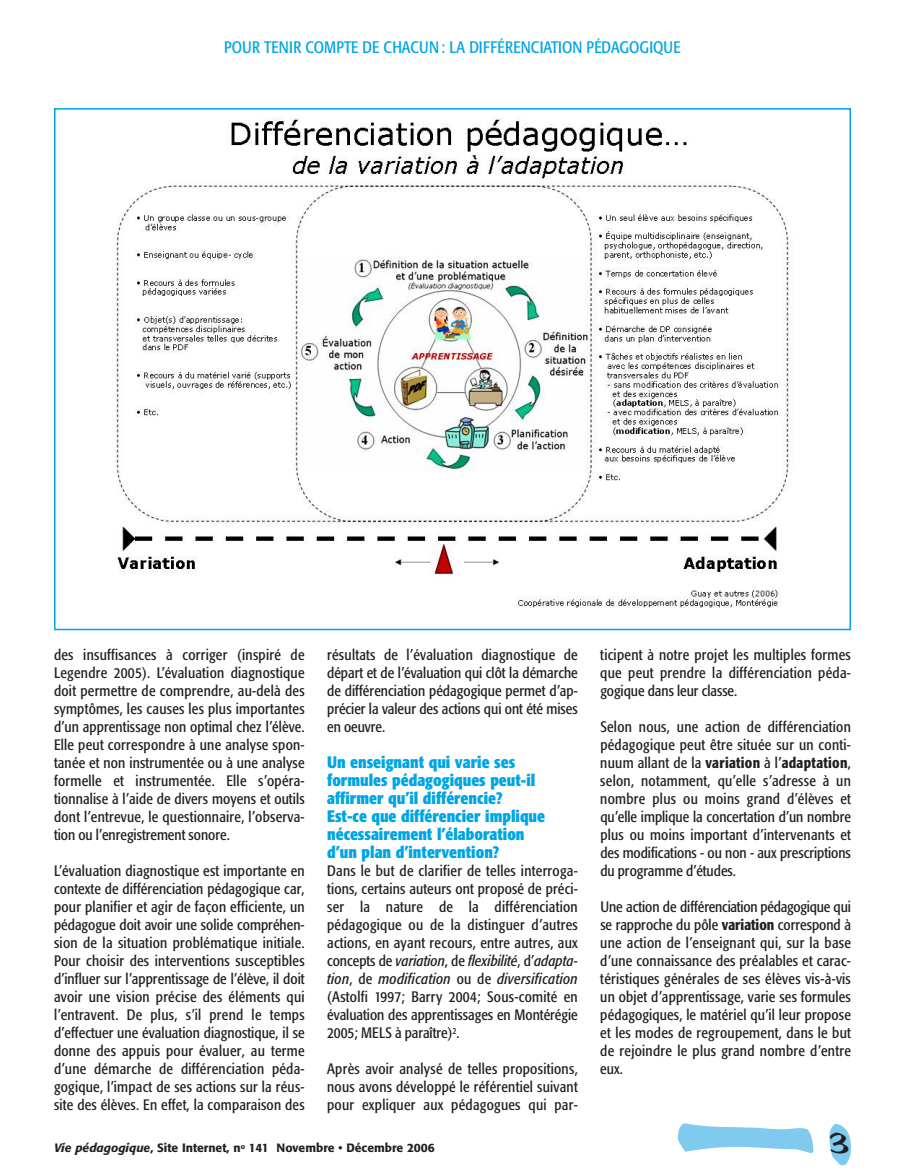
<style>
.page{position:relative;width:905px;height:1175px;background:#fff}
.page>*{position:absolute;margin:0;border:0;box-sizing:border-box;transform-origin:0 0}
.t1{font:27px "Bardot Script SSK";color:#231f20}
.t2{font:700 condensed 16.5px/18px "Formata";color:#00a5e3}
.t3{font:condensed 16.5px "Formata";color:#00a5e3}
.t4{font:condensed 15px/18px "Formata";letter-spacing:.01em;color:#231f20;text-align:justify}
.t5{font:500 12px "Formata";color:#231f20}
.s1{font-style:italic}
.s2{font-weight:500}
</style>
<div class="page">
<svg style="left:677px;top:1123px;width:173px;height:42px"></svg>
<img style="left:115px;top:117px;width:675px;height:490px">
<p class="t3" style="left:224px;top:40px;width:458px">POUR TENIR COMPTE DE CHACUN : LA DIFFÉRENCIATION PÉDAGOGIQUE</p>
<p class="t4" style="left:54px;top:646px;width:252px">des insuffisances à corriger (inspiré de Legendre 2005). L’évaluation diagnostique doit permettre de comprendre, au-delà des symptômes, les causes les plus importantes d’un apprentissage non optimal chez l’élève.<br>Elle peut correspondre à une analyse spon&shy;tanée et non instrumentée ou à une analyse formelle et instrumentée. Elle s’opéra&shy;tionnalise à l’aide de divers moyens et outils dont l’entrevue, le questionnaire, l’observa&shy;tion ou l’enregistrement sonore.</p>
<p class="t4" style="left:54px;top:862px;width:252px">L’évaluation diagnostique est importante en contexte de différenciation pédagogique car, pour planifier et agir de façon efficiente, un pédagogue doit avoir une solide compréhen&shy;sion de la situation problématique initiale.<br>Pour choisir des interventions susceptibles d’influer sur l’apprentissage de l’élève, il doit avoir une vision précise des éléments qui l’entravent. De plus, s’il prend le temps d’effectuer une évaluation diagnostique, il se donne des appuis pour évaluer, au terme d’une démarche de différenciation péda&shy;gogique, l’impact de ses actions sur la réus&shy;site des élèves. En effet, la comparaison des</p>
<p class="t4" style="left:327px;top:646px;width:252px">résultats de l’évaluation diagnostique de départ et de l’évaluation qui clôt la démarche de différenciation pédagogique permet d’ap&shy;précier la valeur des actions qui ont été mises en oeuvre.</p>
<p class="t2" style="left:327px;top:754px;width:219px">Un enseignant qui varie ses formules pédagogiques peut-il affirmer qu’il différencie?<br>Est-ce que différencier implique nécessairement l’élaboration d’un plan d’intervention?</p>
<p class="t4" style="left:327px;top:862px;width:252px">Dans le but de clarifier de telles interroga&shy;tions, certains auteurs ont proposé de préci&shy;ser la nature de la différenciation pédagogique ou de la distinguer d’autres actions, en ayant recours, entre autres, aux concepts de <span class="s1">variation</span>, de <span class="s1">flexibilité</span>, d’<span class="s1">adapta&shy;tion</span>, de <span class="s1">modification</span> ou de <span class="s1">diversification </span>(Astolfi 1997; Barry 2004; Sous-comité en évaluation des apprentissages en Montérégie 2005; MELS à paraître)<sup>2</sup>.</p>
<p class="t4" style="left:327px;top:1060px;width:252px">Après avoir analysé de telles propositions, nous avons développé le référentiel suivant pour expliquer aux pédagogues qui par-</p>
<p class="t5" style="left:54px;top:1142px;width:382px"><span class="s1">Vie pédagogique</span>, Site Internet, n<sup>o</sup> 141 Novembre • Décembre 2006</p>
<p class="t4" style="left:600px;top:646px;width:252px">ticipent à notre projet les multiples formes que peut prendre la différenciation péda&shy;gogique dans leur classe.</p>
<p class="t4" style="left:600px;top:718px;width:252px">Selon nous, une action de différenciation pédagogique peut être située sur un conti&shy;nuum allant de la <span class="s2">variation</span> à l’<span class="s2">adaptation</span>, selon, notamment, qu’elle s’adresse à un nombre plus ou moins grand d’élèves et qu’elle implique la concertation d’un nombre plus ou moins important d’intervenants et des modifications - ou non - aux prescriptions du programme d’études.</p>
<p class="t4" style="left:600px;top:898px;width:252px">Une action de différenciation pédagogique qui se rapproche du pôle <span class="s2">variation</span> correspond à une action de l’enseignant qui, sur la base d’une connaissance des préalables et carac&shy;téristiques générales de ses élèves vis-à-vis un objet d’apprentissage, varie ses formules pédagogiques, le matériel qu’il leur propose et les modes de regroupement, dans le but de rejoindre le plus grand nombre d’entre eux.</p>
<h1 class="t1" style="left:830px;top:1132px;width:21px">3</h1>
</div>
